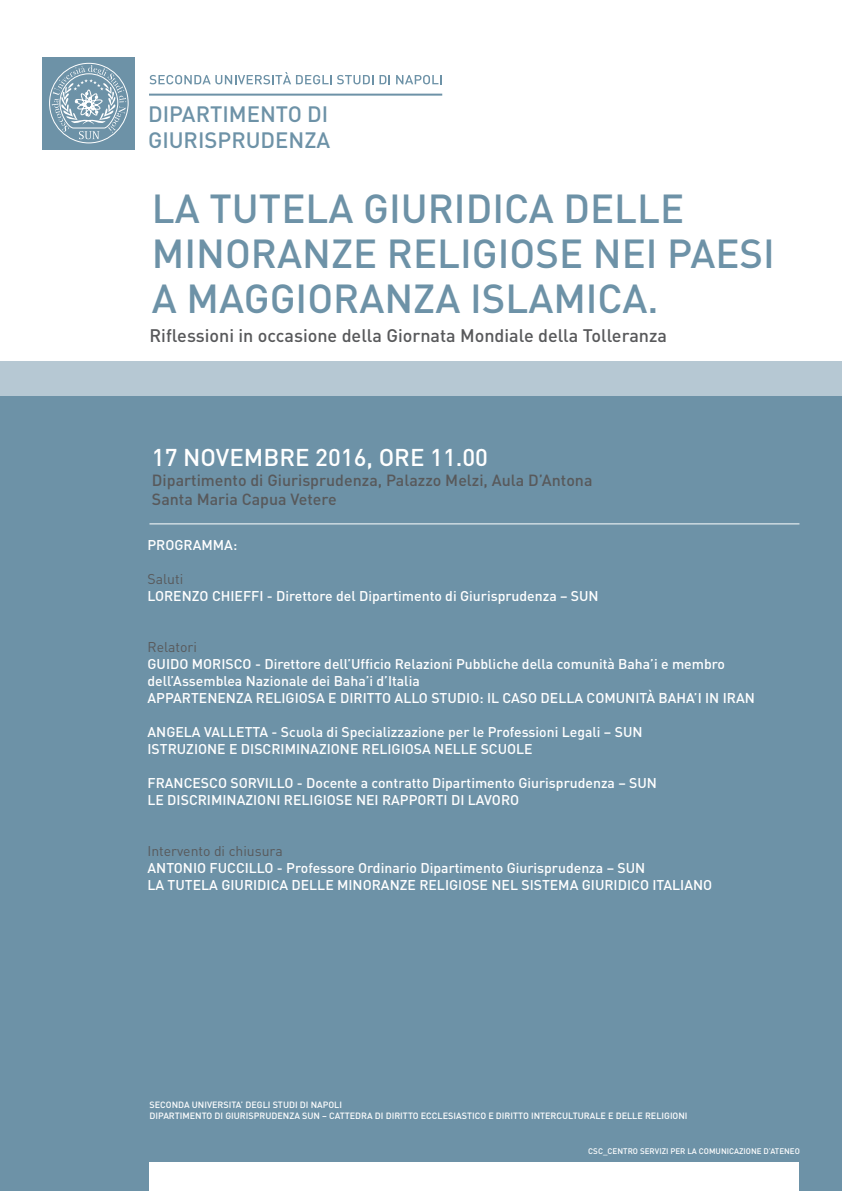
<style>
.page{position:relative;width:842px;height:1191px;background:#fff}
.page>*{position:absolute;margin:0;border:0;box-sizing:border-box;transform-origin:0 0}
.t1{font:500 40px/45px "DIN";color:#6d92a7}
.t2{font:500 24px "DIN";color:#fff}
.t3{font:500 22px "DIN";color:#6d92a7}
.t4{font:500 18px "DIN";color:#58595b}
.t5{font:500 16px/19.2px "DIN";color:#58595b}
.t6{font:500 14px/17px "DIN";color:#fff}
.t7{font:14px "DIN";color:#58595b}
.t8{font:500 9px/10.8px "DIN";color:#fff}
.t9{font:500 8px "DIN";color:#fff}
</style>
<div class="page">
<div style="left:43px;top:57px;width:92px;height:92px;background:#6d92a7"></div>
<svg style="left:49px;top:63px;width:80px;height:80px"></svg>
<svg style="left:149px;top:72px;width:241px;height:12px"></svg>
<svg style="left:396px;top:75px;width:46px;height:9px"></svg>
<hr style="left:149px;top:94px;width:293px;height:2px;background:#6d92a7">
<div style="left:0;top:397px;width:842px;height:794px;background:#6d92a7"></div>
<div style="left:0;top:361px;width:842px;height:36px;background:#b6c8d3"></div>
<div style="left:149px;top:1162px;width:650px;height:29px;background:#fff"></div>
<hr style="left:149px;top:523px;width:650px;height:1px;background:#fff">
<h3 class="t3" style="left:148px;top:100px;width:49px">DI PARTIMENTO</h3>
<h3 class="t3" style="left:307px;top:100px;width:10px">DI</h3>
<h3 class="t3" style="left:148px;top:126px;width:13px">GIURIS</h3>
<h3 class="t3" style="left:218px;top:126px;width:29px">PRUDENZA</h3>
<h1 class="t1" style="left:152px;top:184px;width:624px">LA TUTELA GIURIDICA DELLE<br>MINORANZE RELIGIOSE NEI PAESI<br>A MAGGIORANZA ISLAMICA.</h1>
<p class="t4" style="left:149px;top:324px;width:519px">RIFLESSIONI IN OCCASIONE DELLA GIORNATA MONDIALE DELLA TOLLERANZA</p>
<h2 class="t2" style="left:152px;top:442px;width:338px">17 NOVEMBRE 2016, ORE 11.00</h2>
<p class="t5" style="left:152px;top:470px;width:442px">DIPARTIMENTO DI GIURISPRUDENZA, PALAZZO MELZI, AULA D’ANTONA<br>SANTA MARIA CAPUA VETERE</p>
<p class="t6" style="left:147px;top:536px;width:20px">PROGRAMMA</p>
<p class="t6" style="left:233px;top:536px;width:6px">:</p>
<p class="t7" style="left:147px;top:570px;width:37px">Saluti</p>
<p class="t6" style="left:147px;top:587px;width:434px">LORENZO CHIEFFI - DIRETTORE DEL DIPARTIMENTO DI GIURISPRUDENZA – SUN</p>
<p class="t7" style="left:147px;top:638px;width:51px">Relatori</p>
<p class="t6" style="left:147px;top:655px;width:609px">GUIDO MORISCO - DIRETTORE DELL’UFFICIO RELAZIONI PUBBLICHE DELLA COMUNITÀ BAHA’I E MEMBRO<br>DELL’ASSEMBLEA NAZIONALE DEI BAHA’I D’ITALIA<br>APPARTENENZA RELIGIOSA E DIRITTO ALLO STUDIO: IL CASO DELLA COMUNITÀ BAHA’I IN I RAN</p>
<p class="t6" style="left:147px;top:723px;width:477px">ANGELA VALLETTA - SCUOLA DI SPECIALIZZAZIONE PER LE PROFESSIONI LEGALI – SUN<br>ISTRUZIONE E DISCRIMINAZIONE RELIGIOSA NELLE SCUOLE</p>
<p class="t6" style="left:147px;top:774px;width:492px">FRANCESCO SORVILLO - DOCENTE A CONTRATTO DIPARTIMENTO GIURISPRUDENZA – SUN<br>LE DISCRIMINAZIONI RELIGIOSE NEI RAPPORTI DI LAVORO</p>
<p class="t7" style="left:147px;top:842px;width:137px">Intervento di chiusura</p>
<p class="t6" style="left:147px;top:859px;width:566px">ANTONIO FUCCILLO - PROFESSORE ORDINARIO DIPARTIMENTO GIURISPRUDENZA – SUN<br>LA TUTELA GIURIDICA DELLE MINORANZE RELIGIOSE NEL SISTEMA GIURIDICO ITALIANO</p>
<p class="t8" style="left:149px;top:1099px;width:7px">SECONDA</p>
<p class="t8" style="left:192px;top:1099px;width:27px">UNIVERSITA</p>
<p class="t8" style="left:241px;top:1099px;width:11px">’ DEG</p>
<p class="t8" style="left:263px;top:1099px;width:16px">LI STUDI</p>
<p class="t8" style="left:149px;top:1099px;width:192px;text-indent:150px">DI NAPOLI<br>DIPARTIMENTO DI GIURISPRUDENZA SUN</p>
<p class="t8" style="left:322px;top:1110px;width:367px">– CATTEDRA DI D IRITTO ECCLESIASTICO E D IRITTO I NTERCULTURALE E DELLE RELIGIONI</p>
<p class="t9" style="left:588px;top:1145px;width:6px">CSC</p>
<p class="t9" style="left:603px;top:1145px;width:198px">_CENTRO SERVIZI PER LA COMUNICAZIONE D’ATENEO</p>
</div>
